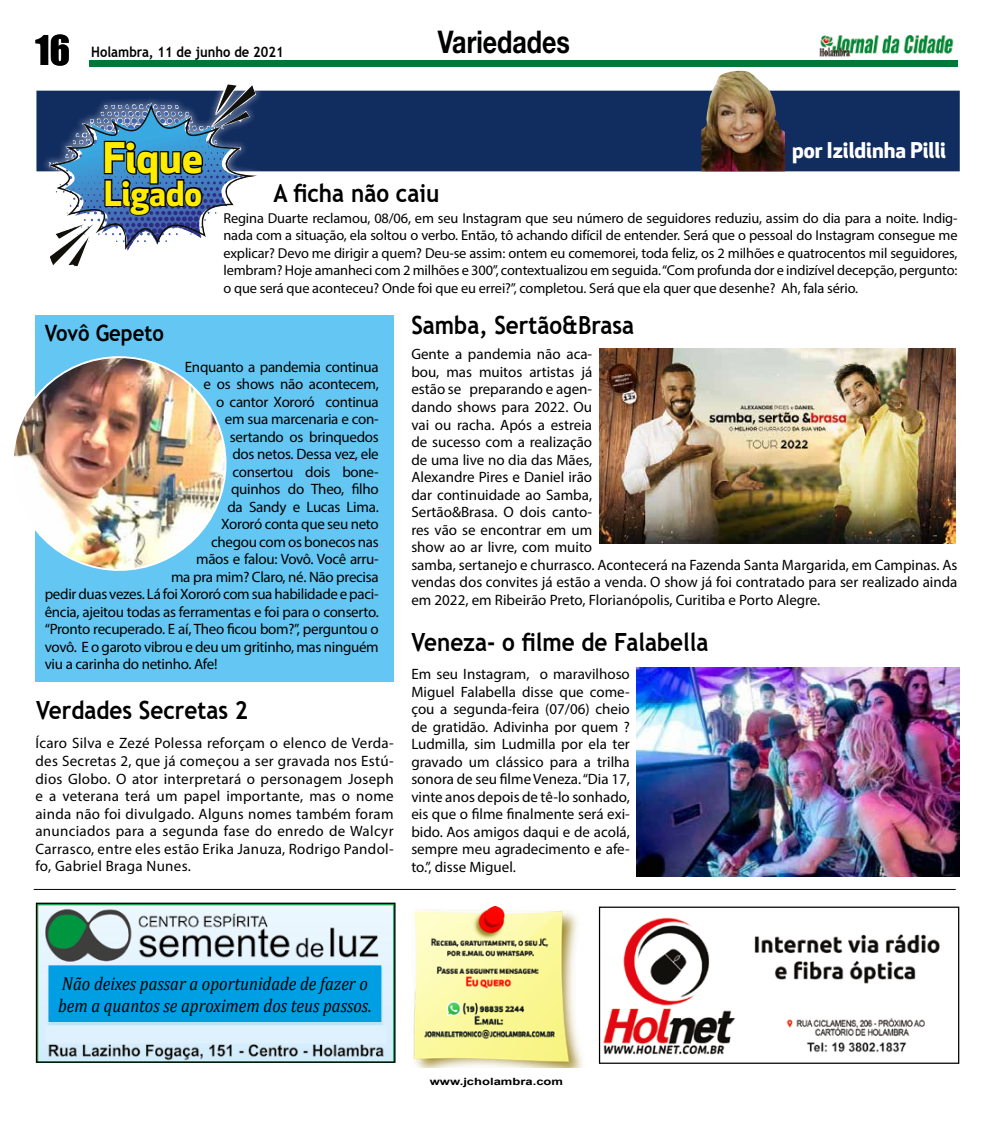
<style>
.page{position:relative;width:993px;height:1124px;background:#fff}
.page>*{position:absolute;margin:0;border:0;box-sizing:border-box;transform-origin:0 0}
.t1{font:700 41.25px "Apex New";color:#ffed00}
.t2{font:37.5px "Impact";color:#000}
.t3{font:700 33.75px "Apex New";color:#ffed00}
.t4{font:700 31.25px "Helvetica Neue";color:#000;scale:.8 1}
.t5{font:700 25px "Trebuchet MS";color:#000;scale:.9 1}
.t6{font:700 22.5px "Trebuchet MS";color:#000;scale:.9 1}
.t7{font:700 21.25px "Apex New";color:#fff}
.t8{font:italic 18.75px/22.5px "Cambria";color:#000;scale:.89 1}
.t9{font:15px/17.5px "Myriad Pro";letter-spacing:-.005em;color:#000;text-align:justify}
.t10{font:14.38px/17.5px "Myriad Pro";letter-spacing:-.01em;color:#000;text-align:justify}
.t11{font:700 14.38px "Trebuchet MS";color:#000;scale:.9 1}
.t12{font:700 10px "Arial";color:#000;scale:1.3 1}
</style>
<div class="page">
<div style="left:89px;top:60px;width:868px;height:7px;background:#007838"></div>
<img style="left:819px;top:35px;width:135px;height:22px">
<div style="left:35px;top:315px;width:358px;height:366px;background:#64c7f3"></div>
<div style="left:36px;top:91px;width:923px;height:80px;background:#112c5f"></div>
<div style="left:41px;top:76px;width:223px;height:199px;background:#fff;opacity:.48"></div>
<svg style="left:49px;top:84px;width:207px;height:166px"></svg>
<img style="left:701px;top:70px;width:83px;height:101px">
<hr style="left:34px;top:889px;width:921px;height:1px;background:#000">
<img style="left:38px;top:904px;width:355px;height:156px">
<div style="left:36px;top:902px;width:359px;height:160px;border:1px solid #000"></div>
<div style="left:49px;top:965px;width:331px;height:56px;background:#009fe3"></div>
<div style="left:48px;top:965px;width:333px;height:56px;border:1px solid #009fe3"></div>
<img style="left:600px;top:908px;width:340px;height:153px">
<div style="left:598px;top:906px;width:360px;height:157px;border:1px solid #000"></div>
<img style="left:413px;top:906px;width:170px;height:161px">
<img style="left:13px;top:357px;width:212px;height:213px;border-radius:106px">
<img style="left:636px;top:667px;width:322px;height:208px">
<img style="left:599px;top:348px;width:356px;height:196px">
<h2 class="t2" style="left:35px;top:21px;width:36px">16</h2>
<p class="t11" style="left:91px;top:43px;width:215px">Holambra, 11 de junho de 2021</p>
<h3 class="t4" style="left:438px;top:22px;width:166px">Variedades</h3>
<h1 class="t1" style="left:103px;top:134px;width:101px">Fique</h1>
<h3 class="t3" style="left:104px;top:173px;width:99px">Ligado</h3>
<h3 class="t5" style="left:273px;top:177px;width:186px">A ficha não caiu</h3>
<h3 class="t7" style="left:791px;top:138px;width:155px">por Izildinha Pilli</h3>
<p class="t10" style="left:223px;top:209px;width:735px">Regina Duarte reclamou, 08/06, em seu Instagram que seu número de seguidores reduziu, assim do dia para a noite. Indig&shy;nada com a situação, ela soltou o verbo. Então, tô achando difícil de entender. Será que o pessoal do Instagram consegue me explicar? Devo me dirigir a quem? Deu-se assim: ontem eu comemorei, toda feliz, os 2 milhões e quatrocentos mil seguidores, lembram? Hoje amanheci com 2 milhões e 300”, contextualizou em seguida. “Com profunda dor e indizível decepção, pergunto: o que será que aconteceu? Onde foi que eu errei?”, completou. Será que ela quer que desenhe? Ah, fala sério.</p>
<h3 class="t6" style="left:45px;top:319px;width:134px">Vovô Gepeto</h3>
<p class="t9" style="left:185px;top:357px;width:195px">Enquanto a pandemia continua</p>
<p class="t9" style="left:203px;top:375px;width:177px">e os shows não acontecem,</p>
<p class="t9" style="left:216px;top:392px;width:164px">o cantor Xororó continua</p>
<p class="t9" style="left:225px;top:410px;width:155px">em sua marcenaria e con-</p>
<p class="t9" style="left:230px;top:427px;width:150px">sertando os brinquedos</p>
<p class="t9" style="left:232px;top:445px;width:148px">dos netos. Dessa vez, ele</p>
<p class="t9" style="left:232px;top:462px;width:148px">consertou dois bone-</p>
<p class="t9" style="left:231px;top:480px;width:149px">quinhos do Theo, filho</p>
<p class="t9" style="left:227px;top:497px;width:153px">da Sandy e Lucas Lima.</p>
<p class="t9" style="left:221px;top:515px;width:159px">Xororó conta que seu neto</p>
<p class="t9" style="left:211px;top:532px;width:169px">chegou com os bonecos nas</p>
<p class="t9" style="left:196px;top:550px;width:184px">mãos e falou: Vovô. Você arru-</p>
<p class="t9" style="left:171px;top:567px;width:209px">ma pra mim? Claro, né. Não precisa</p>
<p class="t9" style="left:45px;top:585px;width:335px">pedir duas vezes. Lá foi Xororó com sua habilidade e paci-</p>
<p class="t9" style="left:45px;top:602px;width:335px">ência, ajeitou todas as ferramentas e foi para o conserto.</p>
<p class="t9" style="left:45px;top:620px;width:335px">“Pronto recuperado. E aí, Theo ficou bom?”, perguntou o</p>
<p class="t9" style="left:45px;top:637px;width:335px">vovô. E o garoto vibrou e deu um gritinho, mas ninguém</p>
<p class="t9" style="left:45px;top:655px;width:174px">viu a carinha do netinho. Afe!</p>
<h3 class="t5" style="left:36px;top:694px;width:237px">Verdades Secretas 2</h3>
<p class="t9" style="left:35px;top:734px;width:359px">Ícaro Silva e Zezé Polessa reforçam o elenco de Verda&shy;des Secretas 2, que já começou a ser gravada nos Estú&shy;dios Globo. O ator interpretará o personagem Joseph e a veterana terá um papel importante, mas o nome ainda não foi divulgado. Alguns nomes também foram anunciados para a segunda fase do enredo de Walcyr Carrasco, entre eles estão Erika Januza, Rodrigo Pandol&shy;fo, Gabriel Braga Nunes.</p>
<h3 class="t5" style="left:411px;top:310px;width:249px">Samba, Sertão&amp;Brasa</h3>
<p class="t9" style="left:411px;top:345px;width:547px;text-align:left">Gente a pandemia não aca-<br>bou, mas muitos artistas já<br>estão se preparando e agen-<br>dando shows para 2022. Ou<br>vai ou racha. Após a estreia<br>de sucesso com a realização<br>de uma live no dia das Mães,<br>Alexandre Pires e Daniel irão<br>dar continuidade ao Samba,<br>Sertão&amp;Brasa. O dois canto-<br>res vão se encontrar em um<br>show ao ar livre, com muito<br>samba, sertanejo e churrasco. Acontecerá na Fazenda Santa Margarida, em Campinas. As vendas dos convites já estão a venda. O show já foi contratado para ser realizado ainda em 2022, em Ribeirão Preto, Florianópolis, Curitiba e Porto Alegre.</p>
<h3 class="t5" style="left:411px;top:626px;width:331px">Veneza- o filme de Falabella</h3>
<p class="t9" style="left:411px;top:665px;width:220px">Em seu Instagram, o maravilhoso Miguel Falabella disse que come&shy;çou a segunda-feira (07/06) cheio de gratidão. Adivinha por quem ?<br>Ludmilla, sim Ludmilla por ela ter gravado um clássico para a trilha sonora de seu filme Veneza. “Dia 17, vinte anos depois de tê-lo sonhado, eis que o filme finalmente será exi&shy;bido. Aos amigos daqui e de acolá, sempre meu agradecimento e afe&shy;to.”, disse Miguel.</p>
<p class="t8" style="left:58px;top:971px;width:354px">Não deixes passar a oportunidade de fazer o bem a quantos se aproximem dos teus passos.</p>
<p class="t12" style="left:429px;top:1074px;width:104px">www.jcholambra.com</p>
</div>
